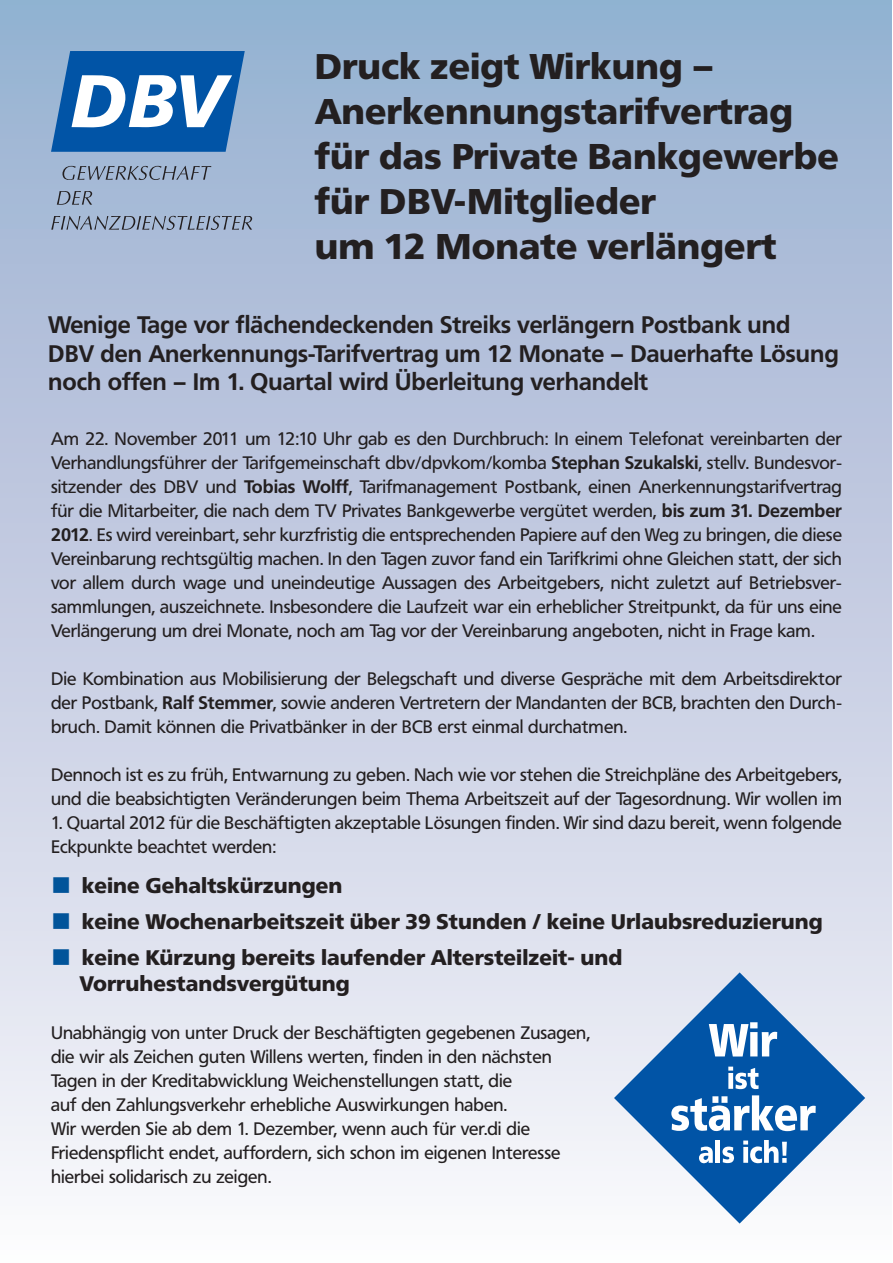
<style>
.page{position:relative;width:893px;height:1263px;background:#fff}
.page>*{position:absolute;margin:0;border:0;box-sizing:border-box;transform-origin:0 0}
.t1{font:900 35.55px/45px "Frutiger BQ";color:#231f20}
.t2{font:700 23.7px/28.5px "Frutiger BQ";color:#231f20}
.t3{font:900 21px/25.5px "Frutiger BQ";color:#231f20}
.t4{font:18px/24px "Frutiger BQ";color:#231f20}
.s1{font-weight:700}
.s2{color:#01549a}
</style>
<div class="page">
<div style="left:0;top:0;width:891px;height:1263px;background:linear-gradient(to bottom,#95adcf,#fbf7fb)"></div>
<svg style="left:51px;top:51px;width:194px;height:101px"></svg>
<svg style="left:62px;top:166px;width:149px;height:14px;background:#8797ad"></svg>
<svg style="left:57px;top:191px;width:35px;height:14px"></svg>
<svg style="left:51px;top:216px;width:201px;height:14px;background:#8997ad"></svg>
<svg style="left:614px;top:972px;width:251px;height:251px"></svg>
<svg style="left:709px;top:1022px;width:68px;height:34px"></svg>
<svg style="left:728px;top:1066px;width:31px;height:23px"></svg>
<svg style="left:671px;top:1095px;width:145px;height:36px"></svg>
<svg style="left:699px;top:1146px;width:14px;height:17px"></svg>
<hr style="left:716px;top:1140px;width:4px;height:23px;background:#fff">
<svg style="left:722px;top:1146px;width:12px;height:17px"></svg>
<svg style="left:743px;top:1140px;width:44px;height:23px"></svg>
<h1 class="t1" style="left:315px;top:44px;width:526px">Druck zeigt Wirkung –<br>Anerkennungstarifvertrag für das Private Bankgewerbe für DBV-Mitglieder<br>um 12 Monate verlängert</h1>
<h2 class="t2" style="left:48px;top:311px;width:792px">Wenige Tage vor flächendeckenden Streiks verlängern Postbank und<br>DBV den Anerkennungs-Tarifvertrag um 12 Monate – Dauerhafte Lösung noch offen – Im 1. Quartal wird Überleitung verhandelt</h2>
<p class="t4" style="left:51px;top:426px;width:792px;text-align:justify">Am 22. November 2011 um 12:10 Uhr gab es den Durchbruch: In einem Telefonat vereinbarten der Verhandlungsführer der Tarifgemeinschaft dbv/dpvkom/komba <span class="s1">Stephan Szukalski</span>, stellv. Bundesvor&shy;sitzender des DBV und <span class="s1">Tobias Wolff</span>, Tarifmanagement Postbank, einen Anerkennungstarifvertrag für die Mitarbeiter, die nach dem TV Privates Bankgewerbe vergütet werden, <span class="s1">bis zum 31. Dezember 2012</span>. Es wird vereinbart, sehr kurzfristig die entsprechenden Papiere auf den Weg zu bringen, die diese Vereinbarung rechtsgültig machen. In den Tagen zuvor fand ein Tarifkrimi ohne Gleichen statt, der sich vor allem durch wage und uneindeutige Aussagen des Arbeitgebers, nicht zuletzt auf Betriebsver&shy;sammlungen, auszeichnete. Insbesondere die Laufzeit war ein erheblicher Streitpunkt, da für uns eine Verlängerung um drei Monate, noch am Tag vor der Vereinbarung angeboten, nicht in Frage kam.</p>
<p class="t4" style="left:51px;top:666px;width:792px;text-align:justify">Die Kombination aus Mobilisierung der Belegschaft und diverse Gespräche mit dem Arbeitsdirektor der Postbank, <span class="s1">Ralf Stemmer</span>, sowie anderen Vertretern der Mandanten der BCB, brachten den Durch&shy;bruch. Damit können die Privatbänker in der BCB erst einmal durchatmen.</p>
<p class="t4" style="left:51px;top:762px;width:792px">Dennoch ist es zu früh, Entwarnung zu geben. Nach wie vor stehen die Streichpläne des Arbeitgebers, und die beabsichtigten Veränderungen beim Thema Arbeitszeit auf der Tagesordnung. Wir wollen im</p>
<p class="t4" style="left:51px;top:810px;width:792px">1. Quartal 2012 für die Beschäftigten akzeptable Lösungen finden. Wir sind dazu bereit, wenn folgende<br>Eckpunkte beachtet werden:</p>
<p class="t3" style="left:51px;top:873px;width:293px"><span class="s2">■</span> keine Gehaltskürzungen</p>
<p class="t3" style="left:51px;top:909px;width:773px"><span class="s2">■</span> keine Wochenarbeitszeit über 39 Stunden / keine Urlaubsreduzierung</p>
<p class="t3" style="left:79px;top:945px;width:545px;text-indent:-28px"><span class="s2">■</span> keine Kürzung bereits laufender Altersteilzeit- und<br>Vorruhestandsvergütung</p>
<p class="t4" style="left:51px;top:1020px;width:541px">Unabhängig von unter Druck der Beschäftigten gegebenen Zusagen, die wir als Zeichen guten Willens werten, finden in den nächsten Tagen in der Kreditabwicklung Weichenstellungen statt, die<br>auf den Zahlungsverkehr erhebliche Auswirkungen haben.<br>Wir werden Sie ab dem 1. Dezember, wenn auch für ver.di die Friedenspflicht endet, auffordern, sich schon im eigenen Interesse hierbei solidarisch zu zeigen.</p>
</div>
